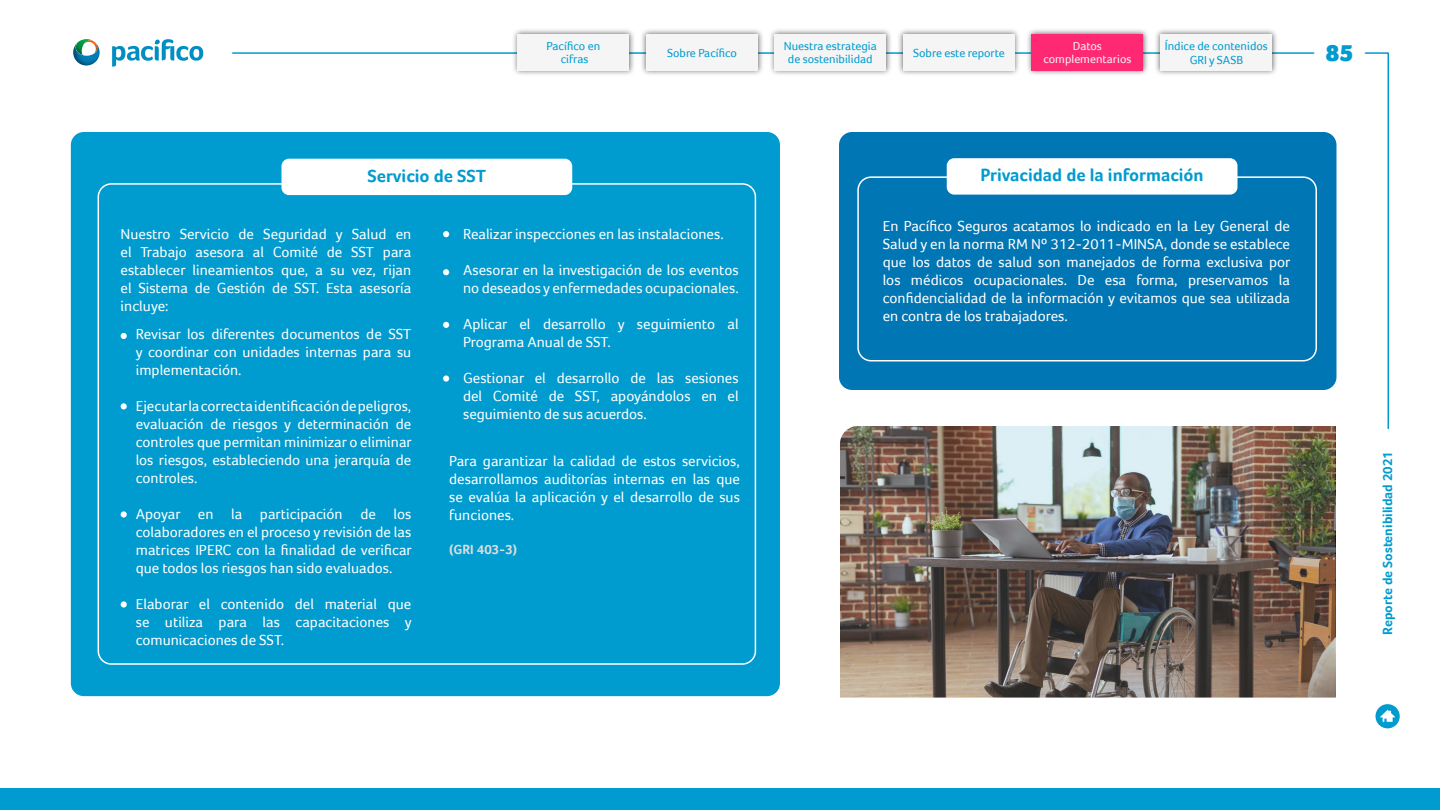
<style>
.page{position:relative;width:1440px;height:810px;background:#fff}
.page>*{position:absolute;margin:0;border:0;box-sizing:border-box;transform-origin:0 0}
.t1{font:900 24px "Foco";color:#009bcf}
.t2{font:700 18px "Foco";color:#009bcf}
.t3{font:15px/18px "Foco";color:#fff;text-align:justify}
.t4{font:700 13.5px "Foco";color:#009bcf}
.t5{font:700 13.5px "Foco";color:#ddd}
.t6{font:12px/13.5px "Foco";color:#009bcf;text-align:center}
.t7{font:12px/13.5px "Foco";color:#f5f5f5;text-align:center}
</style>
<div class="page">
<svg style="left:1376px;top:704px;width:24px;height:24px"></svg>
<svg style="left:1364px;top:52px;width:25px;height:378px"></svg>
<hr style="left:233px;top:52px;width:1081px;height:2px;background:#009bcf">
<div style="left:512px;top:28px;width:123px;height:48px;background:#000;opacity:.6"></div>
<div style="left:518px;top:34px;width:111px;height:36px;background:#f5f5f5"></div>
<div style="left:769px;top:28px;width:123px;height:48px;background:#000;opacity:.6"></div>
<div style="left:774px;top:34px;width:112px;height:36px;background:#f5f5f5"></div>
<div style="left:1026px;top:28px;width:123px;height:48px;background:#000;opacity:.6"></div>
<div style="left:1032px;top:34px;width:111px;height:36px;background:#ff2872"></div>
<div style="left:640px;top:28px;width:124px;height:48px;background:#000;opacity:.6"></div>
<div style="left:646px;top:34px;width:112px;height:36px;background:#f5f5f5"></div>
<div style="left:897px;top:28px;width:124px;height:48px;background:#000;opacity:.6"></div>
<div style="left:903px;top:34px;width:112px;height:36px;background:#f5f5f5"></div>
<div style="left:1154px;top:28px;width:124px;height:48px;background:#000;opacity:.6"></div>
<div style="left:1160px;top:34px;width:112px;height:36px;background:#f5f5f5"></div>
<div style="left:0;top:789px;width:1440px;height:21px;background:#009bcf"></div>
<img style="left:78px;top:39px;width:8px;height:3px">
<img style="left:84px;top:40px;width:11px;height:2px">
<img style="left:73px;top:42px;width:27px;height:24px">
<svg style="left:112px;top:39px;width:91px;height:28px"></svg>
<div style="left:71px;top:132px;width:709px;height:564px;background:#009bcf;border-radius:13px"></div>
<svg style="left:121px;top:333px;width:6px;height:6px"></svg>
<svg style="left:443px;top:231px;width:6px;height:6px"></svg>
<svg style="left:443px;top:269px;width:6px;height:6px"></svg>
<svg style="left:443px;top:322px;width:6px;height:6px"></svg>
<div style="left:443px;top:375px;width:6px;height:7px;background:#fff;border-radius:50%"></div>
<svg style="left:121px;top:403px;width:6px;height:6px"></svg>
<div style="left:121px;top:511px;width:6px;height:7px;background:#fff;border-radius:50%"></div>
<div style="left:121px;top:601px;width:6px;height:7px;background:#fff;border-radius:50%"></div>
<div style="left:281px;top:159px;width:291px;height:36px;background:#fff;border-radius:8px"></div>
<div style="left:839px;top:132px;width:497px;height:258px;background:#0076b4;border-radius:13px"></div>
<div style="left:857px;top:176px;width:460px;height:185px;border:2px solid #fff;border-radius:13px"></div>
<div style="left:947px;top:158px;width:291px;height:37px;background:#fff;border-radius:8px"></div>
<img style="left:840px;top:426px;width:495px;height:272px">
<p class="t6" style="left:667px;top:46px;width:71px">Sobre Pacífico</p>
<p class="t6" style="left:913px;top:46px;width:93px">Sobre este reporte</p>
<p class="t6" style="left:1165px;top:39px;width:105px">Índice de contenidos<br>GRI y SASB</p>
<p class="t6" style="left:547px;top:39px;width:55px">Pacífico en cifras</p>
<p class="t6" style="left:784px;top:39px;width:94px">Nuestra estrategia de sostenibilidad</p>
<p class="t7" style="left:1043px;top:39px;width:89px">Datos complementarios</p>
<h1 class="t1" style="left:1325px;top:39px;width:30px">85</h1>
<p class="t2" style="left:368px;top:165px;width:120px">Servicio de SST</p>
<p class="t3" style="left:121px;top:225px;width:292px">Nuestro Servicio de Seguridad y Salud en el Trabajo asesora al Comité de SST para establecer lineamientos que, a su vez, rijan el Sistema de Gestión de SST. Esta asesoría incluye:</p>
<p class="t3" style="left:136px;top:325px;width:277px">Revisar los diferentes documentos de SST y coordinar con unidades internas para su implementación.</p>
<p class="t3" style="left:136px;top:397px;width:278px">Ejecutar la correcta identificación de peligros, evaluación de riesgos y determinación de controles que permitan minimizar o eliminar los riesgos, estableciendo una jerarquía de controles.</p>
<p class="t3" style="left:136px;top:505px;width:278px">Apoyar en la participación de los colaboradores en el proceso y revisión de las matrices IPERC con la finalidad de verificar que todos los riesgos han sido evaluados.</p>
<p class="t3" style="left:136px;top:595px;width:277px">Elaborar el contenido del material que se utiliza para las capacitaciones y comunicaciones de SST.</p>
<p class="t3" style="left:463px;top:225px;width:262px">Realizar inspecciones en las instalaciones.</p>
<p class="t3" style="left:463px;top:261px;width:277px">Asesorar en la investigación de los eventos no deseados y enfermedades ocupacionales.</p>
<p class="t3" style="left:463px;top:315px;width:277px">Aplicar el desarrollo y seguimiento al<br>Programa Anual de SST.</p>
<p class="t3" style="left:463px;top:369px;width:277px">Gestionar el desarrollo de las sesiones del Comité de SST, apoyándolos en el seguimiento de sus acuerdos.</p>
<p class="t3" style="left:449px;top:452px;width:292px">Para garantizar la calidad de estos servicios, desarrollamos auditorías internas en las que se evalúa la aplicación y el desarrollo de sus funciones.</p>
<p class="t5" style="left:449px;top:542px;width:69px">(GRI 403-3)</p>
<p class="t2" style="left:980px;top:165px;width:225px">Privacidad de la información</p>
<p class="t3" style="left:883px;top:217px;width:409px">En Pacífico Seguros acatamos lo indicado en la Ley General de Salud y en la norma RM Nº 312-2011-MINSA, donde se establece que los datos de salud son manejados de forma exclusiva por los médicos ocupacionales. De esa forma, preservamos la confidencialidad de la información y evitamos que sea utilizada en contra de los trabajadores.</p>
<p class="t4" style="left:1380px;top:635px;width:185px;rotate:-90deg">Reporte de Sostenibilidad 2021</p>
</div>
